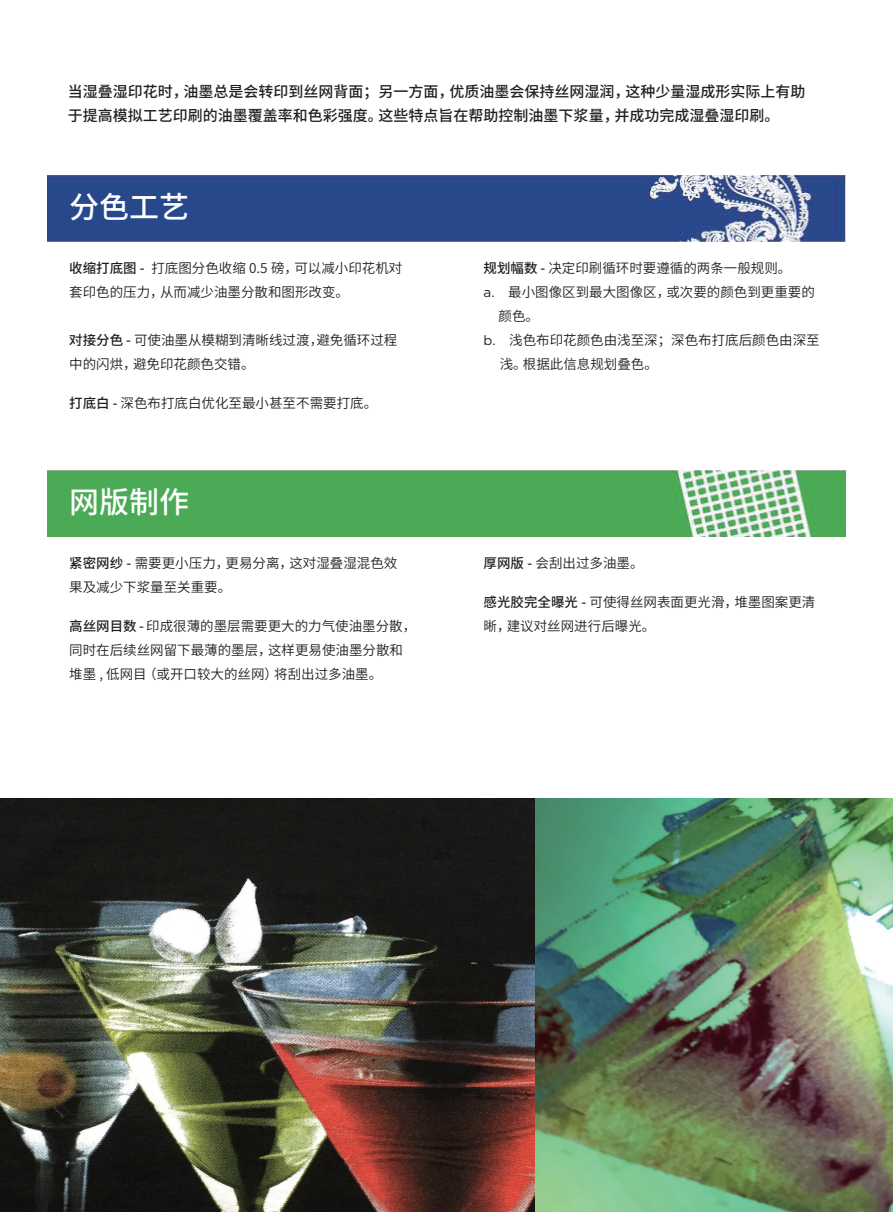
<style>
.page{position:relative;width:893px;height:1212px;background:#fff}
.page>*{position:absolute;margin:0;border:0;box-sizing:border-box;transform-origin:0 0}
.t1{font:500 30px "Source Han Sans CN";color:#fff}
.t2{font:500 15px/24px "Source Han Sans CN";color:#231f20}
.t3{font:13.5px/24px "Source Han Sans CN";color:#231f20}
.s1{font-weight:500}
.s2{font-family:"Gotham"}
</style>
<div class="page">
<img style="left:48px;top:176px;width:797px;height:65px">
<img style="left:48px;top:471px;width:797px;height:65px">
<img style="left:0;top:798px;width:893px;height:414px">
<p class="t2" style="left:68px;top:80px;width:739px">当湿叠湿印花时，油墨总是会转印到丝网背面；另一方面，优质油墨会保持丝网湿润，这种少量湿成形实际上有助于提高模拟工艺印刷的油墨覆盖率和色彩强度。这些特点旨在帮助控制油墨下浆量，并成功完成湿叠湿印刷。</p>
<h1 class="t1" style="left:69px;top:190px;width:121px">分色工艺</h1>
<p class="t3" style="left:69px;top:256px;width:335px"><span class="s1">收缩打底图 -</span> 打底图分色收缩 0.5 磅，可以减小印花机对套印色的压力，从而减少油墨分散和图形改变。</p>
<p class="t3" style="left:69px;top:328px;width:330px"><span class="s1">对接分色 -</span> 可使油墨从模糊到清晰线过渡，避免循环过程中的闪烘，避免印花颜色交错。</p>
<p class="t3" style="left:69px;top:391px;width:309px"><span class="s1">打底白 -</span> 深色布打底白优化至最小甚至不需要打底。</p>
<h1 class="t1" style="left:69px;top:485px;width:121px">网版制作</h1>
<p class="t3" style="left:69px;top:552px;width:330px"><span class="s1">紧密网纱 -</span> 需要更小压力，更易分离，这对湿叠湿混色效果及减少下浆量至关重要。</p>
<p class="t3" style="left:69px;top:615px;width:348px"><span class="s1">高丝网目数 -</span> 印成很薄的墨层需要更大的力气使油墨分散，同时在后续丝网留下最薄的墨层，这样更易使油墨分散和堆墨 , 低网目 （或开口较大的丝网）将刮出过多油墨。</p>
<p class="t3" style="left:484px;top:256px;width:309px"><span class="s1">规划幅数 -</span> 决定印刷循环时要遵循的两条一般规则。</p>
<p class="t3" style="left:484px;top:280px;width:333px"><span class="s2">a.</span> 最小图像区到最大图像区，或次要的颜色到更重要的</p>
<p class="t3" style="left:499px;top:304px;width:42px">颜色。</p>
<p class="t3" style="left:484px;top:328px;width:338px"><span class="s2">b.</span> 浅色布印花颜色由浅至深；深色布打底后颜色由深至</p>
<p class="t3" style="left:500px;top:352px;width:160px">浅。根据此信息规划叠色。</p>
<p class="t3" style="left:484px;top:552px;width:162px"><span class="s1">厚网版 -</span> 会刮出过多油墨。</p>
<p class="t3" style="left:484px;top:591px;width:333px"><span class="s1">感光胶完全曝光 -</span> 可使得丝网表面更光滑，堆墨图案更清晰，建议对丝网进行后曝光。</p>
</div>
